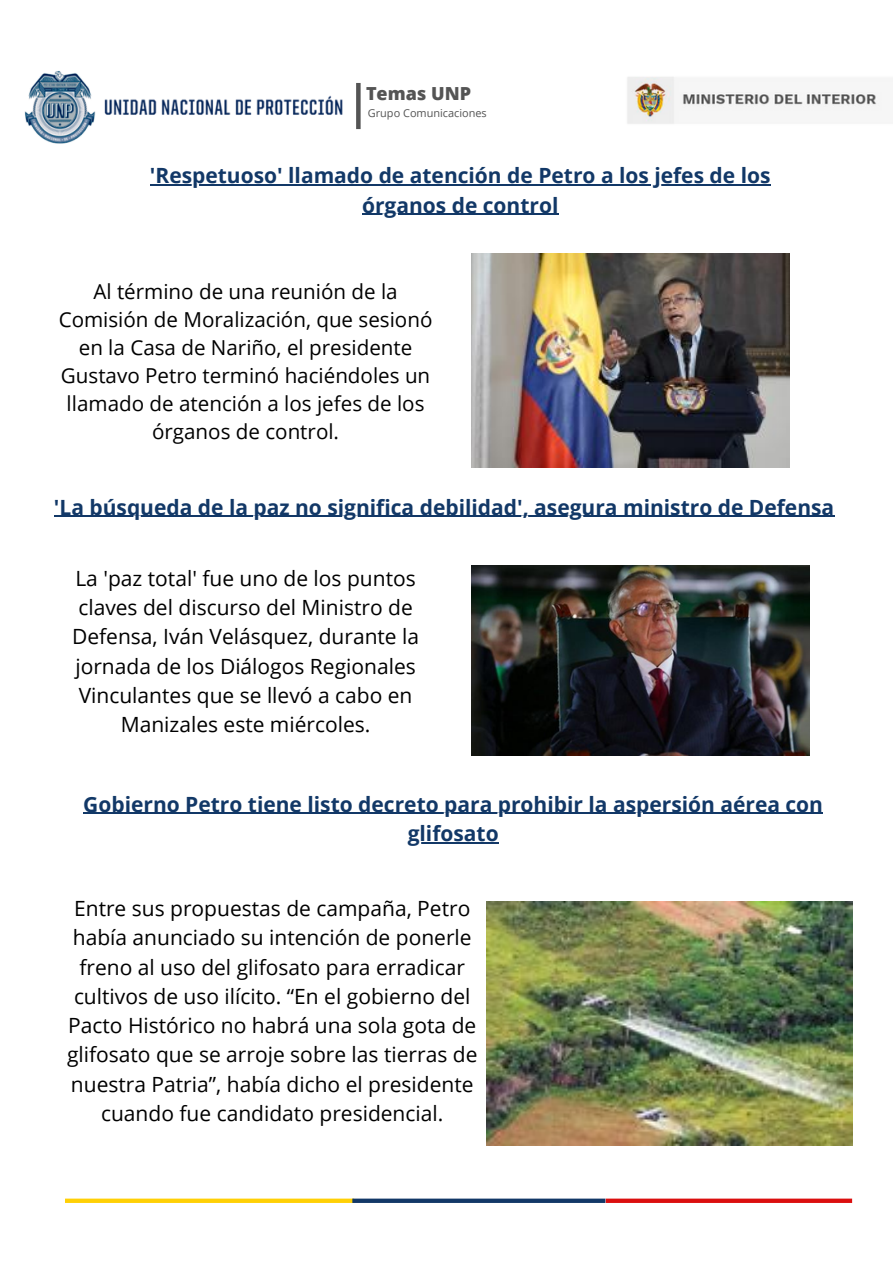
<style>
.page{position:relative;width:893px;height:1264px;background:#fff}
.page>*{position:absolute;margin:0;border:0;box-sizing:border-box;transform-origin:0 0}
.t1{font:21px/29.2px "Open Sans";color:#000;text-align:center}
.t2{font:700 21px/29.2px "Open Sans";color:#123867;text-align:center}
.t3{font:20.55px/28px "Open Sans";color:#000;text-align:center}
.t4{font:800 18px "Open Sans";color:#545454}
.t5{font:10.95px "Open Sans";color:#545454}
</style>
<div class="page">
<img style="left:24px;top:71px;width:319px;height:73px">
<img style="left:627px;top:77px;width:253px;height:47px">
<svg style="left:356px;top:83px;width:4px;height:46px"></svg>
<svg style="left:65px;top:1198px;width:287px;height:4px"></svg>
<svg style="left:352px;top:1198px;width:253px;height:4px"></svg>
<svg style="left:605px;top:1198px;width:247px;height:4px"></svg>
<img style="left:471px;top:254px;width:318px;height:213px">
<img style="left:471px;top:566px;width:338px;height:190px">
<img style="left:487px;top:901px;width:365px;height:244px">
<hr style="left:54px;top:516px;width:780px;height:1px;background:#123867">
<hr style="left:150px;top:185px;width:620px;height:1px;background:#123867">
<hr style="left:362px;top:214px;width:196px;height:1px;background:#123867">
<hr style="left:83px;top:812px;width:740px;height:2px;background:#123867">
<hr style="left:407px;top:842px;width:91px;height:1px;background:#123867">
<p class="t4" style="left:366px;top:81px;width:107px">Temas UNP</p>
<p class="t5" style="left:368px;top:105px;width:120px">Grupo Comunicaciones</p>
<p class="t2" style="left:150px;top:161px;width:622px">'Respetuoso' llamado de atención de Petro a los jefes de los órganos de control</p>
<p class="t3" style="left:59px;top:276px;width:375px">Al término de una reunión de la<br>Comisión de Moralización, que sesionó en la Casa de Nariño, el presidente<br>Gustavo Petro terminó haciéndoles un llamado de atención a los jefes de los órganos de control.</p>
<p class="t2" style="left:54px;top:492px;width:781px">'La búsqueda de la paz no significa debilidad', asegura ministro de Defensa</p>
<p class="t1" style="left:72px;top:563px;width:348px">La 'paz total' fue uno de los puntos claves del discurso del Ministro de Defensa, Iván Velásquez, durante la jornada de los Diálogos Regionales Vinculantes que se llevó a cabo en Manizales este miércoles.</p>
<p class="t2" style="left:83px;top:789px;width:741px">Gobierno Petro tiene listo decreto para prohibir la aspersión aérea con glifosato</p>
<p class="t1" style="left:67px;top:893px;width:412px">Entre sus propuestas de campaña, Petro había anunciado su intención de ponerle freno al uso del glifosato para erradicar cultivos de uso ilícito. “En el gobierno del Pacto Histórico no habrá una sola gota de glifosato que se arroje sobre las tierras de nuestra Patria”, había dicho el presidente cuando fue candidato presidencial.</p>
</div>
